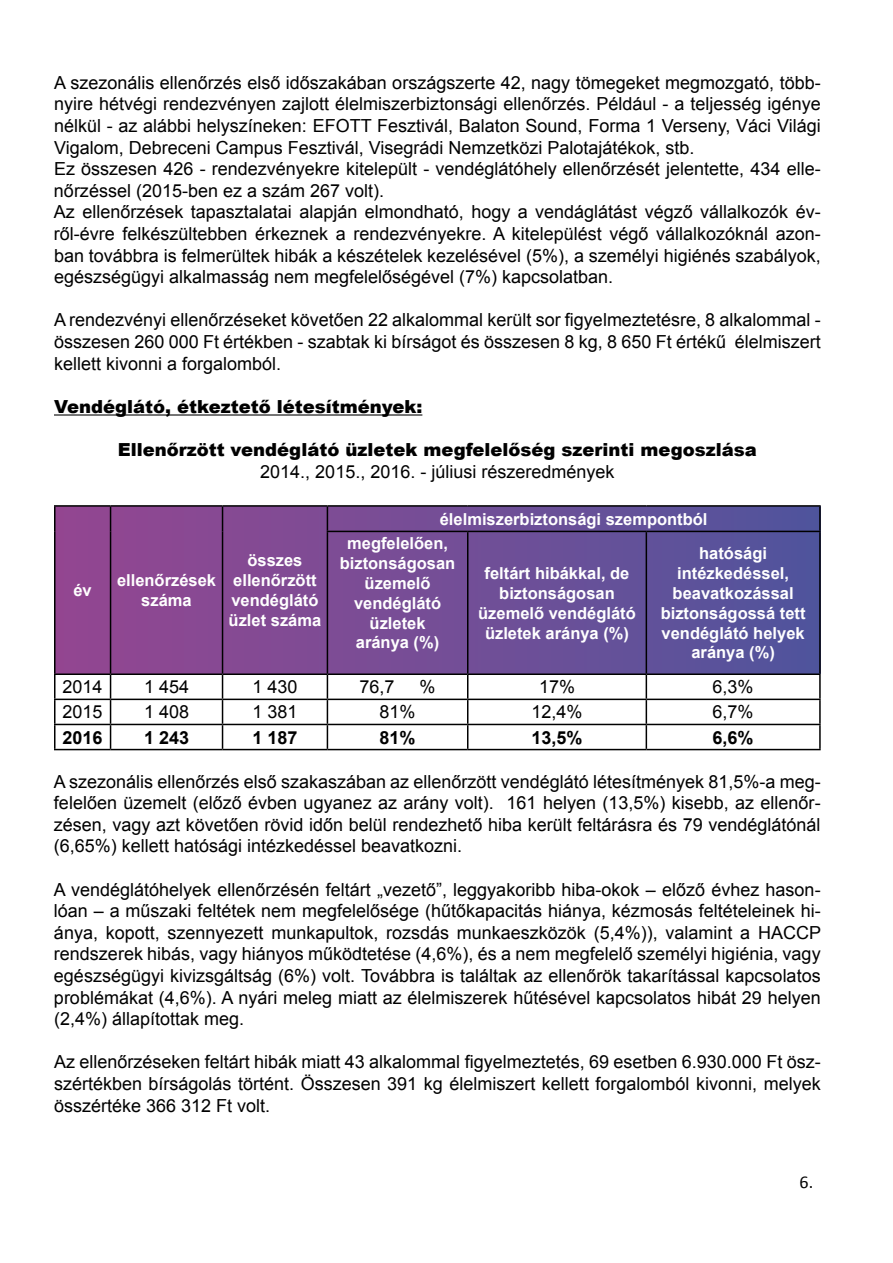
<style>
.page{position:relative;width:893px;height:1263px;background:#fff}
.page>*{position:absolute;margin:0;border:0;box-sizing:border-box;transform-origin:0 0}
.t1{font:18px/21.6px "Arial";color:#000;text-align:justify}
.t2{font:900 18px "Arial";color:#000}
.t3{font:700 18px "Arial";color:#000}
.t4{font:18px "Calibri";color:#000}
.t5{font:700 16.5px/19.8px "Arial";color:#fff;text-align:center}
</style>
<div class="page">
<div style="left:54px;top:506px;width:767px;height:168px;background:linear-gradient(to right,#954690,#50549b)"></div>
<hr style="left:54px;top:414px;width:368px;height:1px;background:#000">
<hr style="left:54px;top:505px;width:57px;height:2px;background:#000">
<hr style="left:54px;top:507px;width:2px;height:24px;background:#000">
<hr style="left:111px;top:505px;width:112px;height:2px;background:#000">
<svg style="left:110px;top:507px;width:1px;height:24px"></svg>
<hr style="left:223px;top:505px;width:104px;height:2px;background:#000">
<svg style="left:222px;top:507px;width:1px;height:24px"></svg>
<hr style="left:327px;top:505px;width:141px;height:2px;background:#000">
<svg style="left:327px;top:507px;width:1px;height:24px"></svg>
<hr style="left:468px;top:505px;width:178px;height:2px;background:#000">
<hr style="left:646px;top:505px;width:175px;height:2px;background:#000">
<hr style="left:819px;top:507px;width:2px;height:24px;background:#000">
<hr style="left:54px;top:531px;width:2px;height:142px;background:#000">
<hr style="left:110px;top:531px;width:1px;height:142px;background:#000">
<hr style="left:222px;top:531px;width:1px;height:142px;background:#000">
<hr style="left:327px;top:531px;width:141px;height:1px;background:#000">
<hr style="left:327px;top:532px;width:1px;height:141px;background:#000">
<hr style="left:468px;top:531px;width:178px;height:1px;background:#000">
<hr style="left:467px;top:532px;width:1px;height:141px;background:#000">
<hr style="left:646px;top:531px;width:175px;height:1px;background:#000">
<hr style="left:646px;top:532px;width:1px;height:141px;background:#000">
<hr style="left:819px;top:532px;width:2px;height:141px;background:#000">
<hr style="left:54px;top:673px;width:57px;height:2px;background:#000">
<hr style="left:54px;top:675px;width:2px;height:24px;background:#000">
<hr style="left:111px;top:673px;width:112px;height:2px;background:#000">
<hr style="left:223px;top:673px;width:104px;height:2px;background:#000">
<hr style="left:327px;top:673px;width:141px;height:2px;background:#000">
<hr style="left:468px;top:673px;width:178px;height:2px;background:#000">
<hr style="left:646px;top:673px;width:175px;height:2px;background:#000">
<hr style="left:819px;top:675px;width:2px;height:24px;background:#000">
<hr style="left:54px;top:699px;width:57px;height:1px;background:#000">
<hr style="left:54px;top:700px;width:2px;height:24px;background:#000">
<hr style="left:111px;top:699px;width:112px;height:1px;background:#000">
<hr style="left:223px;top:699px;width:104px;height:1px;background:#000">
<hr style="left:327px;top:699px;width:141px;height:1px;background:#000">
<hr style="left:468px;top:699px;width:178px;height:1px;background:#000">
<hr style="left:646px;top:699px;width:175px;height:1px;background:#000">
<hr style="left:819px;top:700px;width:2px;height:24px;background:#000">
<hr style="left:54px;top:724px;width:57px;height:1px;background:#000">
<hr style="left:54px;top:725px;width:2px;height:24px;background:#000">
<hr style="left:111px;top:724px;width:112px;height:1px;background:#000">
<svg style="left:110px;top:675px;width:1px;height:74px"></svg>
<hr style="left:223px;top:724px;width:104px;height:1px;background:#000">
<svg style="left:222px;top:675px;width:1px;height:74px"></svg>
<hr style="left:327px;top:724px;width:141px;height:1px;background:#000">
<svg style="left:327px;top:675px;width:1px;height:74px"></svg>
<hr style="left:468px;top:724px;width:178px;height:1px;background:#000">
<svg style="left:467px;top:675px;width:1px;height:74px"></svg>
<hr style="left:646px;top:724px;width:175px;height:1px;background:#000">
<svg style="left:646px;top:675px;width:1px;height:74px"></svg>
<hr style="left:819px;top:725px;width:2px;height:24px;background:#000">
<hr style="left:54px;top:749px;width:57px;height:1px;background:#000">
<hr style="left:111px;top:749px;width:112px;height:1px;background:#000">
<hr style="left:223px;top:749px;width:104px;height:1px;background:#000">
<hr style="left:327px;top:749px;width:141px;height:1px;background:#000">
<hr style="left:468px;top:749px;width:178px;height:1px;background:#000">
<hr style="left:646px;top:749px;width:175px;height:1px;background:#000">
<p class="t1" style="left:54px;top:72px;width:768px;text-align:left">A szezonális ellenőrzés első időszakában országszerte 42, nagy tömegeket megmozgató, több&shy;nyire hétvégi rendezvényen zajlott élelmiszerbiztonsági ellenőrzés. Például - a teljesség igénye nélkül - az alábbi helyszíneken: EFOTT Fesztivál, Balaton Sound, Forma 1 Verseny, Váci Világi Vigalom, Debreceni Campus Fesztivál, Visegrádi Nemzetközi Palotajátékok, stb.<br>Ez összesen 426 - rendezvényekre kitelepült - vendéglátóhely ellenőrzését jelentette, 434 elle&shy;nőrzéssel (2015-ben ez a szám 267 volt).<br>Az ellenőrzések tapasztalatai alapján elmondható, hogy a vendáglátást végző vállalkozók év&shy;ről-évre felkészültebben érkeznek a rendezvényekre. A kitelepülést végő vállalkozóknál azon&shy;ban továbbra is felmerültek hibák a készételek kezelésével (5%), a személyi higiénés szabályok, egészségügyi alkalmasság nem megfelelőségével (7%) kapcsolatban.</p>
<p class="t1" style="left:54px;top:309px;width:768px">A rendezvényi ellenőrzéseket követően 22 alkalommal került sor figyelmeztetésre, 8 alkalommal - összesen 260 000 Ft értékben - szabtak ki bírságot és összesen 8 kg, 8 650 Ft értékű élelmiszert kellett kivonni a forgalomból.</p>
<p class="t2" style="left:54px;top:393px;width:370px">Vendéglátó, étkeztető létesítmények:</p>
<p class="t2" style="left:118px;top:436px;width:641px">Ellenőrzött vendéglátó üzletek megfelelőség szerinti megoszlása</p>
<p class="t1" style="left:260px;top:461px;width:356px">2014., 2015., 2016. - júliusi részeredmények</p>
<p class="t5" style="left:73px;top:581px;width:20px">év</p>
<p class="t5" style="left:117px;top:571px;width:101px">ellenőrzések száma</p>
<p class="t5" style="left:229px;top:551px;width:94px">összes ellenőrzött vendéglátó üzlet száma</p>
<p class="t5" style="left:347px;top:507px;width:362px;line-height:24.8px;text-align:left;text-indent:93px">élelmiszerbiztonsági szempontból megfelelően,</p>
<p class="t5" style="left:340px;top:554px;width:117px">biztonságosan üzemelő vendéglátó üzletek<br>aránya (%)</p>
<p class="t5" style="left:478px;top:564px;width:159px">feltárt hibákkal, de biztonságosan üzemelő vendéglátó üzletek aránya (%)</p>
<p class="t5" style="left:661px;top:544px;width:146px">hatósági intézkedéssel, beavatkozással biztonságossá tett vendéglátó helyek aránya (%)</p>
<p class="t1" style="left:63px;top:676px;width:42px">2014</p>
<p class="t1" style="left:144px;top:676px;width:47px">1 454</p>
<p class="t1" style="left:252px;top:676px;width:47px">1 430</p>
<p class="t1" style="left:360px;top:676px;width:37px">76,7</p>
<p class="t1" style="left:420px;top:676px;width:18px">%</p>
<p class="t1" style="left:539px;top:676px;width:38px">17%</p>
<p class="t1" style="left:713px;top:676px;width:43px">6,3%</p>
<p class="t1" style="left:63px;top:701px;width:42px">2015</p>
<p class="t1" style="left:144px;top:701px;width:47px">1 408</p>
<p class="t1" style="left:252px;top:701px;width:47px">1 381</p>
<p class="t1" style="left:380px;top:701px;width:38px">81%</p>
<p class="t1" style="left:531px;top:701px;width:53px">12,4%</p>
<p class="t1" style="left:713px;top:701px;width:43px">6,7%</p>
<p class="t3" style="left:63px;top:725px;width:42px">2016</p>
<p class="t3" style="left:144px;top:725px;width:47px">1 243</p>
<p class="t3" style="left:252px;top:725px;width:47px">1 187</p>
<p class="t3" style="left:380px;top:725px;width:38px">81%</p>
<p class="t3" style="left:531px;top:725px;width:53px">13,5%</p>
<p class="t3" style="left:713px;top:725px;width:43px">6,6%</p>
<p class="t1" style="left:54px;top:771px;width:768px">A szezonális ellenőrzés első szakaszában az ellenőrzött vendéglátó létesítmények 81,5%-a meg&shy;felelően üzemelt (előző évben ugyanez az arány volt). 161 helyen (13,5%) kisebb, az ellenőr&shy;zésen, vagy azt követően rövid időn belül rendezhető hiba került feltárásra és 79 vendéglátónál (6,65%) kellett hatósági intézkedéssel beavatkozni.</p>
<p class="t1" style="left:54px;top:879px;width:768px">A vendéglátóhelyek ellenőrzésén feltárt „vezető”, leggyakoribb hiba-okok – előző évhez hason&shy;lóan – a műszaki feltétek nem megfelelősége (hűtőkapacitás hiánya, kézmosás feltételeinek hi&shy;ánya, kopott, szennyezett munkapultok, rozsdás munkaeszközök (5,4%)), valamint a HACCP rendszerek hibás, vagy hiányos működtetése (4,6%), és a nem megfelelő személyi higiénia, vagy egészségügyi kivizsgáltság (6%) volt. Továbbra is találtak az ellenőrök takarítással kapcsolatos problémákat (4,6%). A nyári meleg miatt az élelmiszerek hűtésével kapcsolatos hibát 29 helyen (2,4%) állapítottak meg.</p>
<p class="t1" style="left:54px;top:1051px;width:768px">Az ellenőrzéseken feltárt hibák miatt 43 alkalommal figyelmeztetés, 69 esetben 6.930.000 Ft ös - szértékben bírságolás történt. Összesen 391 kg élelmiszert kellett forgalomból kivonni, melyek összértéke 366 312 Ft volt.</p>
<p class="t4" style="left:800px;top:1170px;width:15px">6.</p>
</div>
